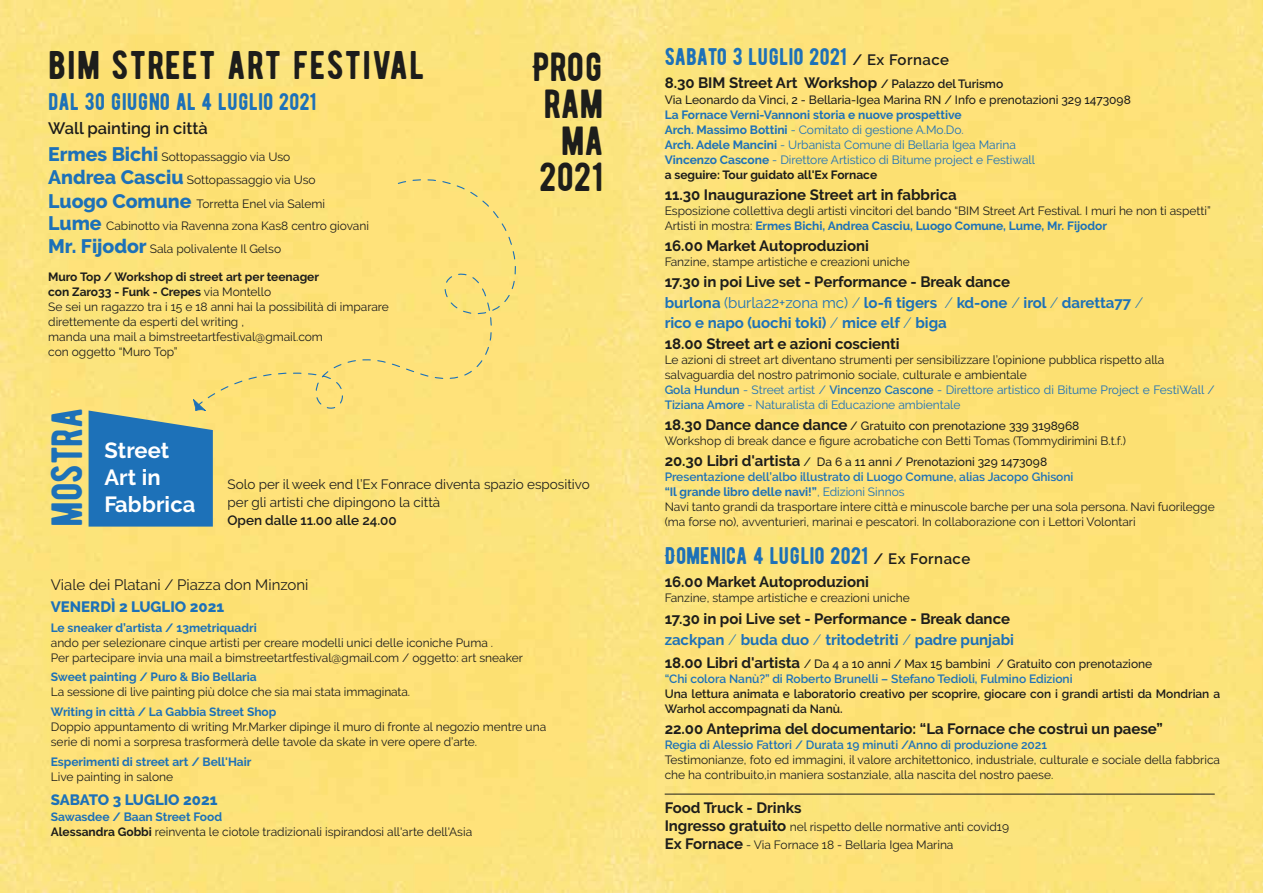
<style>
.page{position:relative;width:1263px;height:893px;background:#fce27a}
.page>*{position:absolute;margin:0;border:0;box-sizing:border-box;transform-origin:0 0}
.t1{font:43.5px "BERNIER Regular";color:#1d71b8}
.t2{font:40.5px/36.9px "BERNIER Regular";color:#1d1d1b;text-align:right}
.t3{font:39.9px "BERNIER Regular";letter-spacing:.03em;color:#1d1d1b}
.t4{font:24px "BERNIER Regular";color:#1d71b8}
.t5{font:700 21.9px/27px "Raleway";letter-spacing:.005em;color:#fff}
.t6{font:600 16.5px "Raleway";color:#1d1d1b}
.t7{font:700 15px/21px "Raleway";color:#1d1d1b}
.t8{font:700 15px/21px "Raleway";color:#1d71b8}
.t9{font:800 15px "Raleway";color:#1d71b8}
.t10{font:15px "Raleway";color:#1d1d1b}
.t11{font:13.5px/18px "Raleway";color:#1d1d1b}
.t12{font:600 13.5px "Raleway";letter-spacing:-.005em;color:#1d1d1b}
.t13{font:12px/15px "Raleway";color:#1d1d1b}
.t14{font:12px/15px "Raleway";color:#1d71b8}
.t15{font:600 12px/15px "Raleway";color:#1d71b8}
.t16{font:700 12px "Raleway";color:#1d71b8}
.t17{font:600 12px/15px "Raleway";color:#1d1d1b}
.t18{font:500 12px "Raleway";color:#1d1d1b}
.s1{font-weight:800;font-size:19.5px;color:#1d71b8}
.s2{font-weight:700}
.s3{font-weight:700;color:#1d71b8}
.s4{font-family:"Raleway";font-weight:600;font-size:15px;color:#1d1d1b}
.s5{font-weight:600;font-size:12px}
.s6{font-weight:700;color:#1d1d1b}
.s7{color:#1d71b8}
.s8{font-weight:400;color:#1d71b8}
.s9{font-weight:300;color:#1d71b8}
.s10{font-weight:300}
.s11{color:#1d1d1b}
.s12{font-weight:600;color:#1d71b8}
.s13{font-weight:700;font-size:15px}
.s14{font-weight:500}
.s15{font-weight:700;font-size:15px;color:#1d1d1b}
.s16{font-weight:500;color:#1d1d1b}
</style>
<div class="page">
<hr style="left:665px;top:794px;width:550px;height:1px;background:#1d1d1b">
<svg style="left:89px;top:399px;width:124px;height:128px;background:#4083ae"></svg>
<div style="left:197px;top:176px;width:321px;height:234px;background:#ffe27a"></div>
<h3 class="t3" style="left:48px;top:40px;width:378px">BIM STREET ART FESTIVAL</h3>
<h3 class="t4" style="left:48px;top:87px;width:270px">DAL 30 GIUGNO AL 4 LUGLIO 2021</h3>
<h3 class="t6" style="left:48px;top:119px;width:161px">Wall painting in città</h3>
<p class="t13" style="left:48px;top:146px;width:269px;line-height:22.5px"><span class="s1">Ermes Bichi</span> Sottopassaggio via Uso<br><span class="s1">Andrea Casciu</span> Sottopassaggio via Uso</p>
<p class="t13" style="left:48px;top:192px;width:322px;line-height:22.5px"><span class="s1">Luogo Comune</span> Torretta Enel via Salemi<br><span class="s1">Lume</span> Cabinotto via Ravenna zona Kas8 centro giovani<br><span class="s1">Mr. Fijodor</span> Sala polivalente Il Gelso</p>
<p class="t13" style="left:48px;top:269px;width:342px"><span class="s2">Muro Top / Workshop di street art per teenager<br>con Zaro33 - Funk - Crepes</span> via Montello<br>Se sei un ragazzo tra i 15 e 18 anni hai la possibilità di imparare direttemente da esperti del writing ,<br>manda una mail a bimstreetartfestival@gmail.com<br>con oggetto “Muro Top”</p>
<h2 class="t2" style="left:533px;top:48px;width:72px">PROG<br>RAM<br>MA<br>2021</h2>
<h1 class="t1" style="left:39px;top:527px;width:120px;rotate:-90deg">MOSTRA</h1>
<h3 class="t5" style="left:104px;top:437px;width:92px">Street<br>Art in<br>Fabbrica</h3>
<p class="t11" style="left:228px;top:475px;width:364px">Solo per il week end l’Ex Fonrace diventa spazio espositivo per gli artisti che dipingono la città</p>
<p class="t12" style="left:228px;top:512px;width:171px">Open dalle 11.00 alle 24.00</p>
<p class="t10" style="left:51px;top:576px;width:259px">Viale dei Platani / Piazza don Minzoni</p>
<p class="t9" style="left:51px;top:599px;width:175px">VENERDÌ 2 LUGLIO 2021</p>
<p class="t16" style="left:51px;top:621px;width:207px">Le sneaker d’artista / 13metriquadri</p>
<p class="t13" style="left:51px;top:635px;width:474px">ando per selezionare cinque artisti per creare modelli unici delle iconiche Puma .<br>Per partecipare invia una mail a bimstreetartfestival@gmail.com / oggetto: art sneaker</p>
<p class="t16" style="left:51px;top:670px;width:207px">Sweet painting / Puro &amp; Bio Bellaria</p>
<p class="t13" style="left:51px;top:685px;width:361px">La sessione di live painting più dolce che sia mai stata immaginata.</p>
<p class="t16" style="left:51px;top:705px;width:227px">Writing in città / La Gabbia Street Shop</p>
<p class="t13" style="left:51px;top:719px;width:497px">Doppio appuntamento di writing Mr.Marker dipinge il muro di fronte al negozio mentre una serie di nomi a sorpresa trasformerà delle tavole da skate in vere opere d’arte.</p>
<p class="t16" style="left:51px;top:754px;width:202px">Esperimenti di street art / Bell'Hair</p>
<p class="t13" style="left:51px;top:769px;width:124px">Live painting in salone</p>
<p class="t9" style="left:51px;top:791px;width:168px">SABATO 3 LUGLIO 2021</p>
<p class="t13" style="left:51px;top:809px;width:423px"><span class="s3">Sawasdee / Baan Street Food<br></span><span class="s2">Alessandra Gobbi</span> reinventa le ciotole tradizionali ispirandosi all'arte dell'Asia</p>
<h3 class="t4" style="left:665px;top:42px;width:286px">SABATO 3 LUGLIO 2021 <span class="s4">/ Ex Fornace</span></h3>
<p class="t7" style="left:665px;top:72px;width:340px">8.30 BIM Street Art Workshop <span class="s5">/ Palazzo del Turismo</span></p>
<p class="t18" style="left:665px;top:93px;width:468px">Via Leonardo da Vinci, 2 - Bellaria-Igea Marina RN / Info e prenotazioni 329 1473098</p>
<p class="t14" style="left:665px;top:108px;width:372px"><span class="s2">La Fornace Verni-Vannoni storia e nuove prospettive<br>Arch. Massimo Bottini</span> - Comitato di gestione A.Mo.Do.<br><span class="s2">Arch. Adele Mancini</span> - Urbanista Comune di Bellaria Igea Marina <span class="s2">Vincenzo Cascone</span> - Direttore Artistico di Bitume project e Festiwall <span class="s6">a seguire: Tour guidato all'Ex Fornace</span></p>
<p class="t7" style="left:665px;top:185px;width:293px">11.30 Inaugurazione Street art in fabbrica</p>
<p class="t13" style="left:665px;top:204px;width:548px">Esposizione collettiva degli artisti vincitori del bando “BIM Street Art Festival. I muri he non ti aspetti”<br>Artisti in mostra: <span class="s3">Ermes Bichi, Andrea Casciu, Luogo Comune, Lume, Mr. Fijodor</span></p>
<p class="t7" style="left:665px;top:236px;width:206px">16.00 Market Autoproduzioni</p>
<p class="t13" style="left:665px;top:255px;width:247px">Fanzine, stampe artistiche e creazioni uniche</p>
<p class="t7" style="left:665px;top:272px;width:480px">17.30 in poi Live set - Performance - Break dance<br><span class="s7">burlona</span> <span class="s8">(burla22+zona mc)</span> <span class="s9">/</span> <span class="s7">lo-fi tigers</span> <span class="s9">/</span> <span class="s7">kd-one</span> <span class="s9">/</span> <span class="s7">irol</span> <span class="s9">/</span> <span class="s7">daretta77</span> <span class="s9">/</span></p>
<p class="t8" style="left:665px;top:312px;width:284px">rico e napo (uochi toki) <span class="s10">/</span> mice elf <span class="s10">/</span> biga<br><span class="s11">18.00 Street art e azioni coscienti</span></p>
<p class="t13" style="left:665px;top:352px;width:551px">Le azioni di street art diventano strumenti per sensibilizzare l’opinione pubblica rispetto alla salvaguardia del nostro patrimonio sociale, culturale e ambientale<br><span class="s12">Gola Hundun</span> <span class="s7">- Street artist /</span> <span class="s12">Vincenzo Cascone</span> <span class="s7">- Direttore artistico di Bitume Project e FestiWall / </span><span class="s12">Tiziana Amore</span> <span class="s7">- Naturalista di Educazione ambientale</span></p>
<p class="t13" style="left:665px;top:418px;width:463px"><span class="s13">18.30 Dance dance dance</span> <span class="s14">/ Gratuito con prenotazione 339 3198968<br></span>Workshop di break dance e figure acrobatiche con Betti Tomas (Tommydirimini B.t.f.)</p>
<p class="t13" style="left:665px;top:454px;width:551px"><span class="s13">20.30 Libri d'artista</span> <span class="s14">/ Da 6 a 11 anni / Prenotazioni 329 1473098<br></span><span class="s12">Presentazione dell’albo illustrato di Luogo Comune, alias Jacopo Ghisoni<br></span><span class="s3">“Il grande libro delle navi!”</span><span class="s7">, Edizioni Sinnos<br></span>Navi tanto grandi da trasportare intere città e minuscole barche per una sola persona. Navi fuorilegge (ma forse no), avventurieri, marinai e pescatori. In collaborazione con i Lettori Volontari</p>
<h3 class="t4" style="left:665px;top:541px;width:307px">DOMENICA 4 LUGLIO 2021 <span class="s4">/ Ex Fornace</span></h3>
<p class="t7" style="left:665px;top:571px;width:206px">16.00 Market Autoproduzioni</p>
<p class="t13" style="left:665px;top:590px;width:247px">Fanzine, stampe artistiche e creazioni uniche</p>
<p class="t7" style="left:665px;top:609px;width:351px">17.30 in poi Live set - Performance - Break dance <span class="s7">zackpan</span> <span class="s9">/</span> <span class="s7">buda duo</span> <span class="s9">/</span> <span class="s7">tritodetriti</span> <span class="s9">/</span> <span class="s7">padre punjabi</span></p>
<p class="t15" style="left:665px;top:656px;width:489px"><span class="s15">18.00 Libri d'artista</span> <span class="s16">/ Da 4 a 10 anni / Max 15 bambini / Gratuito con prenotazione </span>“Chi colora Nanù?” di Roberto Brunelli – Stefano Tedioli, Fulmino Edizioni</p>
<p class="t17" style="left:665px;top:686px;width:557px">Una lettura animata e laboratorio creativo per scoprire, giocare con i grandi artisti da Mondrian a<br>Warhol accompagnati da Nanù.</p>
<p class="t7" style="left:665px;top:718px;width:500px">22.00 Anteprima del documentario: “La Fornace che costruì un paese”</p>
<p class="t15" style="left:665px;top:737px;width:384px">Regia di Alessio Fattori / Durata 19 minuti /Anno di produzione 2021</p>
<p class="t13" style="left:665px;top:752px;width:557px">Testimonianze, foto ed immagini, il valore architettonico, industriale, culturale e sociale della fabbrica che ha contribuito,in maniera sostanziale, alla nascita del nostro paese.</p>
<p class="t7" style="left:665px;top:798px;width:138px">Food Truck - Drinks</p>
<p class="t13" style="left:665px;top:818px;width:346px;line-height:18px"><span class="s13">Ingresso gratuito</span> nel rispetto delle normative anti covid19<br><span class="s13">Ex Fornace</span> - Via Fornace 18 - Bellaria Igea Marina</p>
</div>
